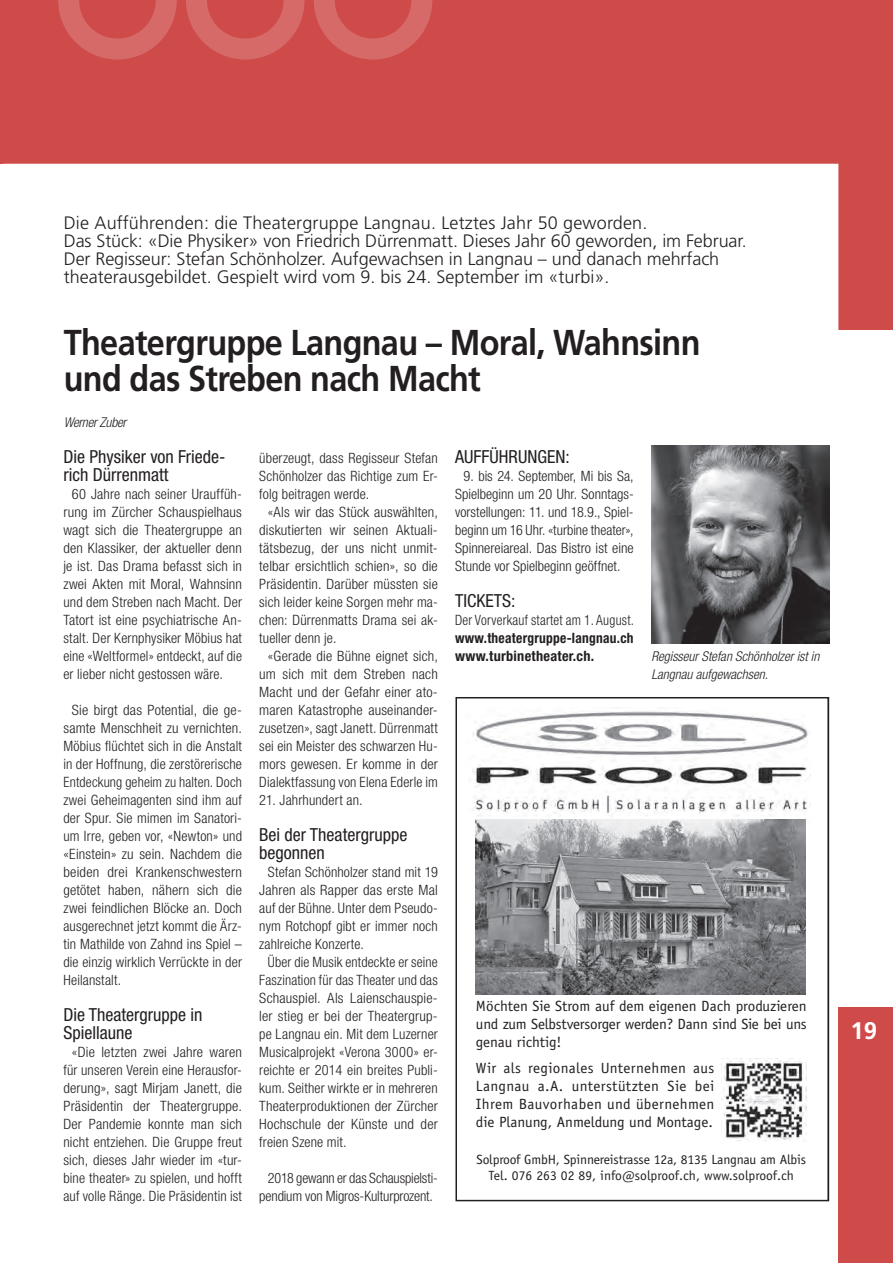
<style>
.page{position:relative;width:893px;height:1263px;background:#fff}
.page>*{position:absolute;margin:0;border:0;box-sizing:border-box;transform-origin:0 0}
.t1{font:700 36px/36px "Frutiger LT Std";letter-spacing:-.02em;color:#231f20;scale:.9 1}
.t2{font:700 24px "Frutiger LT Std";color:#fff}
.t3{font:300 18px/18px "Frutiger LT Std";letter-spacing:-.005em;color:#231f20}
.t4{font:condensed 18px/18px "Helvetica Neue LT Std";color:#231f20}
.t5{font:14.85px/17.9px "Officina Sans";letter-spacing:-.015em;color:#231f20;text-align:justify}
.t6{font:300 condensed 14.25px/18px "Helvetica Neue LT Std";letter-spacing:.01em;color:#231f20;text-align:justify}
.t7{font:300 condensed 14.25px/18px "Helvetica Neue LT Std";letter-spacing:-.01em;color:#231f20;text-align:center}
.t8{font:700 condensed 14.25px/18px "Helvetica Neue LT Std";letter-spacing:.02em;color:#231f20;scale:.95 1}
.t9{font:300 condensed 14.25px "Helvetica Neue LT Std";letter-spacing:.01em;color:#231f20;scale:.94 1}
.t10{font:italic 300 condensed 13.5px/18px "Helvetica Neue LT Std";color:#231f20}
.t11{font:italic 300 condensed 13.5px "Helvetica Neue LT Std";letter-spacing:-.02em;color:#231f20}
.t12{font:13.35px/16px "Officina Sans";letter-spacing:-.01em;color:#231f20;text-align:center}
</style>
<div class="page">
<div style="left:839px;top:1008px;width:54px;height:255px;background:#ce4b49"></div>
<svg style="left:3px;top:0;width:890px;height:330px"></svg>
<img style="left:721px;top:1058px;width:85px;height:83px">
<img style="left:472px;top:711px;width:336px;height:112px">
<img style="left:476px;top:820px;width:330px;height:174px">
<div style="left:455px;top:697px;width:374px;height:504px;border:2px solid #231f20"></div>
<img style="left:651px;top:445px;width:178px;height:198px">
<hr style="left:0;top:0;width:3px;height:164px;background:#ce4b49">
<svg style="left:58px;top:0;width:119px;height:60px;background:#d15957"></svg>
<svg style="left:186px;top:0;width:119px;height:60px;background:#d15957"></svg>
<svg style="left:314px;top:0;width:118px;height:60px;background:#d15957"></svg>
<p class="t3" style="left:64px;top:214px;width:684px">Die Aufführenden: die Theatergruppe Langnau. Letztes Jahr 50 geworden.<br>Das Stück: «Die Physiker» von Friedrich Dürrenmatt. Dieses Jahr 60 geworden, im Februar.<br>Der Regisseur: Stefan Schönholzer. Aufgewachsen in Langnau – und danach mehrfach theaterausgebildet. Gespielt wird vom 9. bis 24. September im «turbi».</p>
<h1 class="t1" style="left:64px;top:325px;width:709px">Theatergruppe Langnau – Moral, Wahnsinn und das Streben nach Macht</h1>
<p class="t11" style="left:64px;top:415px;width:64px">Werner Zuber</p>
<p class="t4" style="left:63px;top:448px;width:164px">Die Physiker von Friede&shy;rich Dürrenmatt</p>
<p class="t6" style="left:63px;top:485px;width:180px;text-indent:9px">60 Jahre nach seiner Urauffüh&shy;rung im Zürcher Schauspielhaus wagt sich die Theatergruppe an den Klassiker, der aktueller denn je ist. Das Drama befasst sich in zwei Akten mit Moral, Wahnsinn und dem Streben nach Macht. Der Tatort ist eine psychiatrische An&shy;stalt. Der Kernphysiker Möbius hat eine «Weltformel» entdeckt, auf die er lieber nicht gestossen wäre.</p>
<p class="t6" style="left:63px;top:701px;width:180px;text-indent:9px">Sie birgt das Potential, die ge&shy;samte Menschheit zu vernichten.<br>Möbius flüchtet sich in die Anstalt in der Hoffnung, die zerstörerische Entdeckung geheim zu halten. Doch zwei Geheimagenten sind ihm auf der Spur. Sie mimen im Sanatori&shy;um Irre, geben vor, «Newton» und «Einstein» zu sein. Nachdem die beiden drei Krankenschwestern getötet haben, nähern sich die zwei feindlichen Blöcke an. Doch ausgerechnet jetzt kommt die Ärz&shy;tin Mathilde von Zahnd ins Spiel – die einzig wirklich Verrückte in der Heilanstalt.</p>
<p class="t4" style="left:63px;top:1006px;width:141px">Die Theatergruppe in<br>Spiellaune</p>
<p class="t6" style="left:63px;top:1043px;width:180px;text-align:center">«Die letzten zwei Jahre waren für unseren Verein eine Herausfor&shy;derung», sagt Mirjam Janett, die Präsidentin der Theatergruppe.<br>Der Pandemie konnte man sich nicht entziehen. Die Gruppe freut sich, dieses Jahr wieder im «tur&shy;bine theater» zu spielen, und hofft auf volle Ränge. Die Präsidentin ist</p>
<p class="t4" style="left:455px;top:448px;width:116px">AUFFÜHRUNGEN:</p>
<p class="t6" style="left:455px;top:467px;width:180px;text-indent:9px">9. bis 24. September, Mi bis Sa, Spielbeginn um 20 Uhr. Sonntags&shy;vorstellungen: 11. und 18.9., Spiel&shy;beginn um 16 Uhr. «turbine theater», Spinnereiareal. Das Bistro ist eine Stunde vor Spielbeginn geöffnet.</p>
<p class="t4" style="left:455px;top:592px;width:62px">TICKETS:</p>
<p class="t9" style="left:455px;top:612px;width:192px">Der Vorverkauf startet am 1. August.</p>
<p class="t8" style="left:455px;top:629px;width:189px">www.theatergruppe-langnau.ch www.turbinetheater.ch.</p>
<p class="t6" style="left:259px;top:449px;width:180px">überzeugt, dass Regisseur Stefan</p>
<p class="t6" style="left:259px;top:467px;width:180px">Schönholzer das Richtige zum Er-</p>
<p class="t6" style="left:259px;top:485px;width:111px">folg beitragen werde.</p>
<p class="t6" style="left:268px;top:503px;width:172px">«Als wir das Stück auswählten,</p>
<p class="t6" style="left:259px;top:521px;width:180px">diskutierten wir seinen Aktuali-</p>
<p class="t6" style="left:259px;top:539px;width:180px">tätsbezug, der uns nicht unmit-</p>
<p class="t6" style="left:259px;top:557px;width:180px">telbar ersichtlich schien», so die</p>
<p class="t6" style="left:259px;top:575px;width:180px">Präsidentin. Darüber müssten sie</p>
<p class="t6" style="left:259px;top:593px;width:180px">sich leider keine Sorgen mehr ma-</p>
<p class="t6" style="left:259px;top:611px;width:180px">chen: Dürrenmatts Drama sei ak-</p>
<p class="t6" style="left:259px;top:629px;width:79px">tueller denn je.</p>
<p class="t6" style="left:268px;top:647px;width:172px">«Gerade die Bühne eignet sich,</p>
<p class="t6" style="left:259px;top:665px;width:180px">um sich mit dem Streben nach</p>
<p class="t6" style="left:259px;top:683px;width:180px">Macht und der Gefahr einer ato-</p>
<p class="t6" style="left:259px;top:701px;width:180px">maren Katastrophe auseinander-</p>
<p class="t6" style="left:259px;top:719px;width:180px">zusetzen», sagt Janett. Dürrenmatt</p>
<p class="t6" style="left:259px;top:737px;width:180px">sei ein Meister des schwarzen Hu-</p>
<p class="t6" style="left:259px;top:755px;width:180px">mors gewesen. Er komme in der</p>
<p class="t6" style="left:259px;top:773px;width:180px">Dialektfassung von Elena Ederle im</p>
<p class="t6" style="left:259px;top:791px;width:105px">21. Jahrhundert an.</p>
<p class="t4" style="left:259px;top:826px;width:150px">Bei der Theatergruppe begonnen</p>
<p class="t6" style="left:268px;top:863px;width:172px">Stefan Schönholzer stand mit 19</p>
<p class="t6" style="left:259px;top:881px;width:180px">Jahren als Rapper das erste Mal</p>
<p class="t6" style="left:259px;top:899px;width:180px">auf der Bühne. Unter dem Pseudo-</p>
<p class="t6" style="left:259px;top:917px;width:180px">nym Rotchopf gibt er immer noch</p>
<p class="t6" style="left:259px;top:935px;width:106px">zahlreiche Konzerte.</p>
<p class="t6" style="left:268px;top:953px;width:172px">Über die Musik entdeckte er seine</p>
<p class="t6" style="left:259px;top:971px;width:180px">Faszination für das Theater und das</p>
<p class="t6" style="left:259px;top:989px;width:180px">Schauspiel. Als Laienschauspie-</p>
<p class="t6" style="left:259px;top:1007px;width:180px">ler stieg er bei der Theatergrup-</p>
<p class="t6" style="left:259px;top:1025px;width:180px">pe Langnau ein. Mit dem Luzerner</p>
<p class="t6" style="left:259px;top:1043px;width:180px">Musicalprojekt «Verona 3000» er-</p>
<p class="t6" style="left:259px;top:1061px;width:180px">reichte er 2014 ein breites Publi-</p>
<p class="t6" style="left:259px;top:1079px;width:180px">kum. Seither wirkte er in mehreren</p>
<p class="t6" style="left:259px;top:1097px;width:180px">Theaterproduktionen der Zürcher</p>
<p class="t6" style="left:259px;top:1115px;width:180px">Hochschule der Künste und der</p>
<p class="t6" style="left:259px;top:1133px;width:89px">freien Szene mit.</p>
<p class="t7" style="left:259px;top:1169px;width:180px">2018 gewann er das Schauspielsti&shy;pendium von Migros-Kulturprozent.</p>
<p class="t10" style="left:651px;top:648px;width:170px">Regisseur Stefan Schönholzer ist in<br>Langnau aufgewachsen.</p>
<p class="t5" style="left:476px;top:997px;width:332px">Möchten Sie Strom auf dem eigenen Dach produzieren und zum Selbstversorger werden? Dann sind Sie bei uns genau richtig!</p>
<p class="t5" style="left:476px;top:1059px;width:240px">Wir als regionales Unternehmen aus Langnau a.A. unterstützten Sie bei Ihrem Bauvorhaben und übernehmen die Planung, Anmeldung und Montage.</p>
<p class="t12" style="left:476px;top:1152px;width:331px">Solproof GmbH, Spinnereistrasse 12a, 8135 Langnau am Albis<br>Tel. 076 263 02 89, info@solproof.ch, www.solproof.ch</p>
<h2 class="t2" style="left:850px;top:1016px;width:28px">19</h2>
</div>
